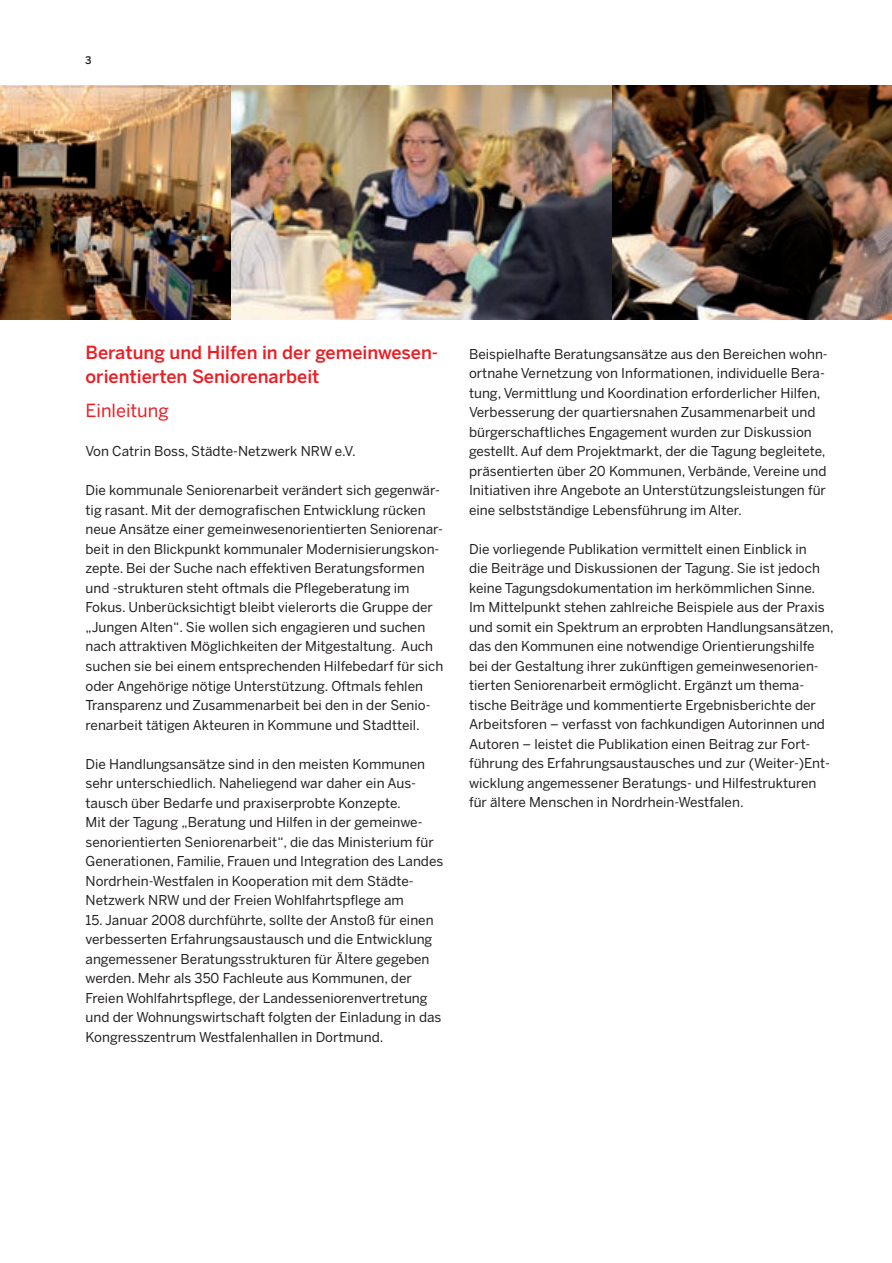
<style>
.page{position:relative;width:892px;height:1263px;background:#fff}
.page>*{position:absolute;margin:0;border:0;box-sizing:border-box;transform-origin:0 0}
.t1{font:500 18px/24px "Benton Sans";color:#ee1d23}
.t2{font:18px "Benton Sans";color:#ee1d23}
.t3{font:13.5px/19.5px "Benton Sans";color:#231f20}
</style>
<div class="page">
<img style="left:231px;top:86px;width:661px;height:234px">
<img style="left:0;top:86px;width:231px;height:234px">
<h1 class="t1" style="left:86px;top:340px;width:354px">Beratung und Hilfen in der gemeinwesen&shy;orientierten Seniorenarbeit</h1>
<h1 class="t2" style="left:86px;top:400px;width:85px">Einleitung</h1>
<p class="t3" style="left:86px;top:441px;width:272px">Von Catrin Boss, Städte-Netzwerk NRW e.V.</p>
<p class="t3" style="left:86px;top:480px;width:359px">Die kommunale Seniorenarbeit verändert sich gegenwär&shy;tig rasant. Mit der demografischen Entwicklung rücken neue Ansätze einer gemeinwesenorientierten Seniorenar&shy;beit in den Blickpunkt kommunaler Modernisierungskon&shy;zepte. Bei der Suche nach effektiven Beratungsformen und -strukturen steht oftmals die Pflegeberatung im Fokus. Unberücksichtigt bleibt vielerorts die Gruppe der „Jungen Alten“. Sie wollen sich engagieren und suchen nach attraktiven Möglichkeiten der Mitgestaltung. Auch suchen sie bei einem entsprechenden Hilfebedarf für sich oder Angehörige nötige Unterstützung. Oftmals fehlen Transparenz und Zusammenarbeit bei den in der Senio&shy;renarbeit tätigen Akteuren in Kommune und Stadtteil.</p>
<p class="t3" style="left:86px;top:753px;width:359px">Die Handlungsansätze sind in den meisten Kommunen sehr unterschiedlich. Naheliegend war daher ein Aus&shy;tausch über Bedarfe und praxiserprobte Konzepte.<br>Mit der Tagung „Beratung und Hilfen in der gemeinwe&shy;senorientierten Seniorenarbeit“, die das Ministerium für Generationen, Familie, Frauen und Integration des Landes Nordrhein-Westfalen in Kooperation mit dem Städte-Netzwerk NRW und der Freien Wohlfahrtspflege am</p>
<p class="t3" style="left:86px;top:909px;width:357px">15. Januar 2008 durchführte, sollte der Anstoß für einen verbesserten Erfahrungsaustausch und die Entwicklung angemessener Beratungsstrukturen für Ältere gegeben werden. Mehr als 350 Fachleute aus Kommunen, der Freien Wohlfahrtspflege, der Landesseniorenvertretung und der Wohnungswirtschaft folgten der Einladung in das Kongresszentrum Westfalenhallen in Dortmund.</p>
<p class="t3" style="left:469px;top:344px;width:360px">Beispielhafte Beratungsansätze aus den Bereichen wohn&shy;ortnahe Vernetzung von Informationen, individuelle Bera&shy;tung, Vermittlung und Koordination erforderlicher Hilfen, Verbesserung der quartiersnahen Zusammenarbeit und bürgerschaftliches Engagement wurden zur Diskussion gestellt. Auf dem Projektmarkt, der die Tagung begleitete, präsentierten über 20 Kommunen, Verbände, Vereine und Initiativen ihre Angebote an Unterstützungsleistungen für eine selbstständige Lebensführung im Alter.</p>
<p class="t3" style="left:469px;top:538px;width:366px">Die vorliegende Publikation vermittelt einen Einblick in<br>die Beiträge und Diskussionen der Tagung. Sie ist jedoch keine Tagungsdokumentation im herkömmlichen Sinne.<br>Im Mittelpunkt stehen zahlreiche Beispiele aus der Praxis und somit ein Spektrum an erprobten Handlungsansätzen, das den Kommunen eine notwendige Orientierungshilfe bei der Gestaltung ihrer zukünftigen gemeinwesenorien&shy;tierten Seniorenarbeit ermöglicht. Ergänzt um thema&shy;tische Beiträge und kommentierte Ergebnisberichte der Arbeitsforen – verfasst von fachkundigen Autorinnen und Autoren – leistet die Publikation einen Beitrag zur Fort&shy;führung des Erfahrungsaustausches und zur (Weiter-)Ent&shy;wicklung angemessener Beratungs- und Hilfestrukturen für ältere Menschen in Nordrhein-Westfalen.</p>
</div>
